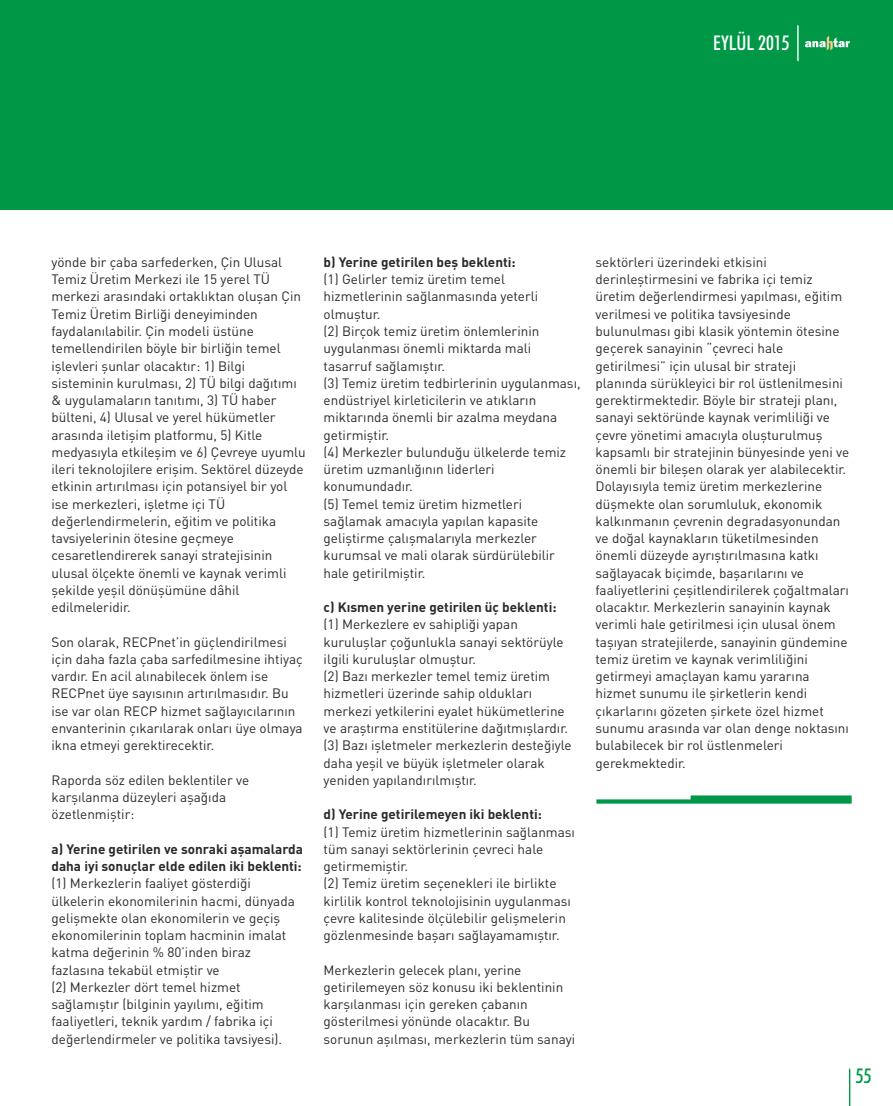
<style>
.page{position:relative;width:893px;height:1106px;background:#fff}
.page>*{position:absolute;margin:0;border:0;box-sizing:border-box;transform-origin:0 0}
.t1{font:500 condensed 20.25px "Futura BT";color:#fefefe}
.t2{font:500 condensed 20.25px "Futura BT";color:#009846}
.t3{font:13.5px/17.2px "DIN Pro";color:#2b2a29}
.t4{font:700 13.5px/17.2px "DIN Pro";color:#2b2a29}
</style>
<div class="page">
<div style="left:0;top:0;width:893px;height:209px;background:#009846"></div>
<svg style="left:849px;top:1068px;width:1px;height:38px"></svg>
<svg style="left:797px;top:25px;width:2px;height:36px"></svg>
<svg style="left:805px;top:36px;width:45px;height:15px"></svg>
<svg style="left:596px;top:795px;width:256px;height:8px"></svg>
<h1 class="t1" style="left:713px;top:35px;width:78px">EYLÜL 2015</h1>
<p class="t3" style="left:52px;top:255px;width:256px">yönde bir çaba sarfederken, Çin Ulusal Temiz Üretim Merkezi ile 15 yerel TÜ merkezi arasındaki ortaklıktan oluşan Çin Temiz Üretim Birliği deneyiminden faydalanılabilir. Çin modeli üstüne temellendirilen böyle bir birliğin temel işlevleri şunlar olacaktır: 1) Bilgi sisteminin kurulması, 2) TÜ bilgi dağıtımı &amp; uygulamaların tanıtımı, 3) TÜ haber bülteni, 4) Ulusal ve yerel hükümetler arasında iletişim platformu, 5) Kitle medyasıyla etkileşim ve 6) Çevreye uyumlu ileri teknolojilere erişim. Sektörel düzeyde etkinin artırılması için potansiyel bir yol ise merkezleri, işletme içi TÜ değerlendirmelerin, eğitim ve politika tavsiyelerinin ötesine geçmeye cesaretlendirerek sanayi stratejisinin ulusal ölçekte önemli ve kaynak verimli şekilde yeşil dönüşümüne dâhil edilmeleridir.</p>
<p class="t3" style="left:52px;top:634px;width:253px">Son olarak, RECPnet’in güçlendirilmesi için daha fazla çaba sarfedilmesine ihtiyaç vardır. En acil alınabilecek önlem ise RECPnet üye sayısının artırılmasıdır. Bu ise var olan RECP hizmet sağlayıcılarının envanterinin çıkarılarak onları üye olmaya ikna etmeyi gerektirecektir.</p>
<p class="t3" style="left:52px;top:772px;width:199px">Raporda söz edilen beklentiler ve karşılanma düzeyleri aşağıda özetlenmiştir:</p>
<p class="t4" style="left:52px;top:841px;width:253px">a) Yerine getirilen ve sonraki aşamalarda daha iyi sonuçlar elde edilen iki beklenti:</p>
<p class="t3" style="left:52px;top:876px;width:245px">(1) Merkezlerin faaliyet gösterdiği ülkelerin ekonomilerinin hacmi, dünyada gelişmekte olan ekonomilerin ve geçiş ekonomilerinin toplam hacminin imalat katma değerinin % 80’inden biraz fazlasına tekabül etmiştir ve<br>(2) Merkezler dört temel hizmet sağlamıştır (bilginin yayılımı, eğitim faaliyetleri, teknik yardım / fabrika içi değerlendirmeler ve politika tavsiyesi).</p>
<p class="t4" style="left:324px;top:255px;width:194px">b) Yerine getirilen beş beklenti:</p>
<p class="t3" style="left:324px;top:272px;width:259px">(1) Gelirler temiz üretim temel hizmetlerinin sağlanmasında yeterli olmuştur.<br>(2) Birçok temiz üretim önlemlerinin uygulanması önemli miktarda mali tasarruf sağlamıştır.<br>(3) Temiz üretim tedbirlerinin uygulanması, endüstriyel kirleticilerin ve atıkların miktarında önemli bir azalma meydana getirmiştir.<br>(4) Merkezler bulunduğu ülkelerde temiz üretim uzmanlığının liderleri konumundadır.<br>(5) Temel temiz üretim hizmetleri sağlamak amacıyla yapılan kapasite geliştirme çalışmalarıyla merkezler kurumsal ve mali olarak sürdürülebilir hale getirilmiştir.</p>
<p class="t4" style="left:324px;top:600px;width:234px">c) Kısmen yerine getirilen üç beklenti:</p>
<p class="t3" style="left:324px;top:617px;width:249px">(1) Merkezlere ev sahipliği yapan kuruluşlar çoğunlukla sanayi sektörüyle ilgili kuruluşlar olmuştur.<br>(2) Bazı merkezler temel temiz üretim hizmetleri üzerinde sahip oldukları merkezi yetkilerini eyalet hükümetlerine ve araştırma enstitülerine dağıtmışlardır. (3) Bazı işletmeler merkezlerin desteğiyle daha yeşil ve büyük işletmeler olarak yeniden yapılandırılmıştır.</p>
<p class="t4" style="left:324px;top:807px;width:220px">d) Yerine getirilemeyen iki beklenti:</p>
<p class="t3" style="left:324px;top:824px;width:253px">(1) Temiz üretim hizmetlerinin sağlanması tüm sanayi sektörlerinin çevreci hale getirmemiştir.<br>(2) Temiz üretim seçenekleri ile birlikte kirlilik kontrol teknolojisinin uygulanması çevre kalitesinde ölçülebilir gelişmelerin gözlenmesinde başarı sağlayamamıştır.</p>
<p class="t3" style="left:324px;top:962px;width:253px">Merkezlerin gelecek planı, yerine getirilemeyen söz konusu iki beklentinin karşılanması için gereken çabanın gösterilmesi yönünde olacaktır. Bu sorunun aşılması, merkezlerin tüm sanayi</p>
<p class="t3" style="left:596px;top:255px;width:255px">sektörleri üzerindeki etkisini derinleştirmesini ve fabrika içi temiz üretim değerlendirmesi yapılması, eğitim verilmesi ve politika tavsiyesinde bulunulması gibi klasik yöntemin ötesine geçerek sanayinin “çevreci hale getirilmesi” için ulusal bir strateji planında sürükleyici bir rol üstlenilmesini gerektirmektedir. Böyle bir strateji planı, sanayi sektöründe kaynak verimliliği ve çevre yönetimi amacıyla oluşturulmuş kapsamlı bir stratejinin bünyesinde yeni ve önemli bir bileşen olarak yer alabilecektir.<br>Dolayısıyla temiz üretim merkezlerine düşmekte olan sorumluluk, ekonomik kalkınmanın çevrenin degradasyonundan ve doğal kaynakların tüketilmesinden önemli düzeyde ayrıştırılmasına katkı sağlayacak biçimde, başarılarını ve faaliyetlerini çeşitlendirilerek çoğaltmaları olacaktır. Merkezlerin sanayinin kaynak verimli hale getirilmesi için ulusal önem taşıyan stratejilerde, sanayinin gündemine temiz üretim ve kaynak verimliliğini getirmeyi amaçlayan kamu yararına hizmet sunumu ile şirketlerin kendi çıkarlarını gözeten şirkete özel hizmet sunumu arasında var olan denge noktasını bulabilecek bir rol üstlenmeleri gerekmektedir.</p>
<h1 class="t2" style="left:856px;top:1067px;width:17px">55</h1>
</div>
